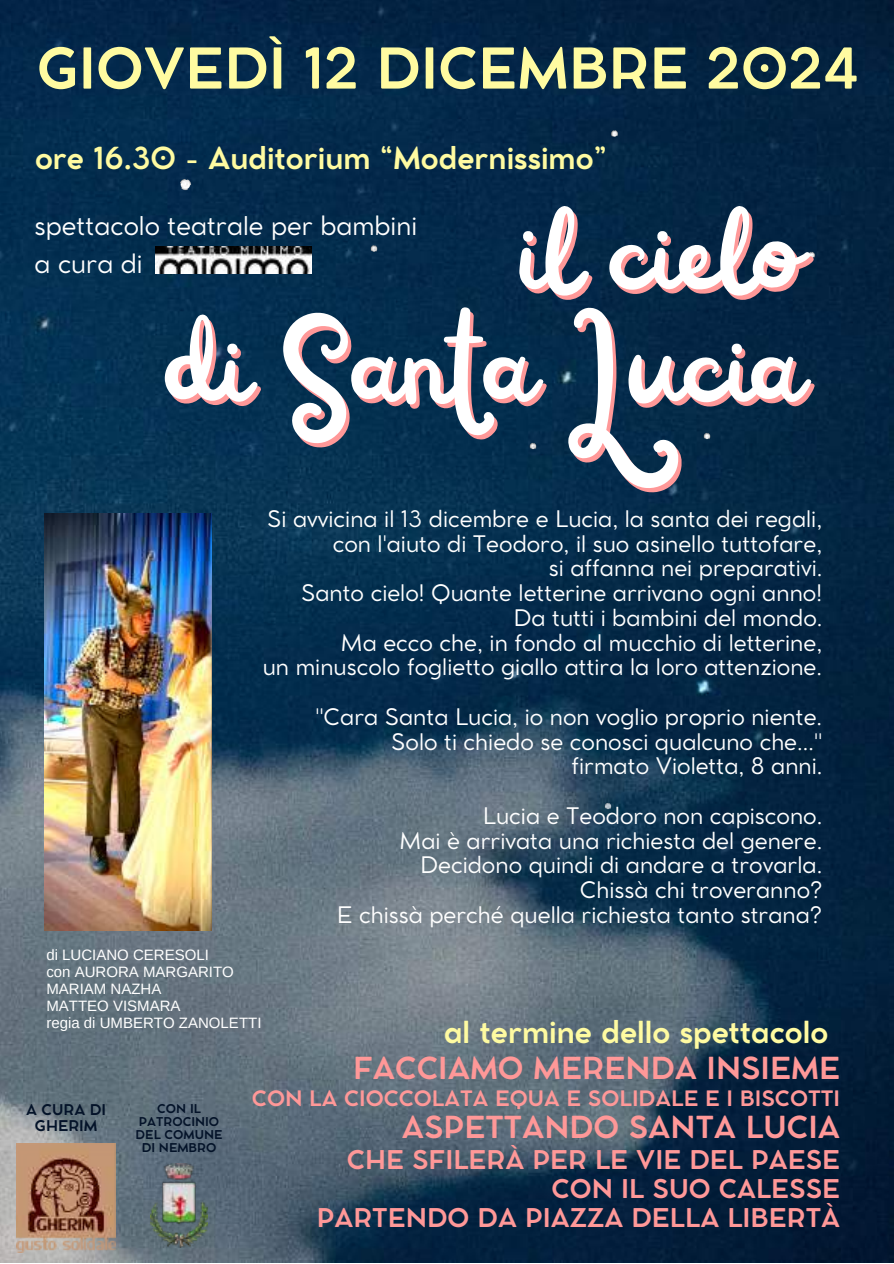
<style>
.page{position:relative;width:894px;height:1264px;background:#fff}
.page>*{position:absolute;margin:0;border:0;box-sizing:border-box;transform-origin:0 0}
.t1{font:135px/112.5px "Railey";color:#fff;text-align:right}
.t2{font:700 55.5px "Cocomat Pro";color:#fffba1}
.t3{font:700 30px "Cocomat Pro";color:#fffba1}
.t4{font:700 30px "Cocomat Pro";color:#ff9898}
.t5{font:700 25.5px/29.2px "Cocomat Pro";color:#ff9898;text-align:right}
.t6{font:25.5px/38.2px "Cocomat Pro";color:#fff}
.t7{font:22.5px/24.8px "Cocomat Pro";color:#fff;text-align:right}
.t8{font:700 21px "Cocomat Pro";color:#ff9898}
.t9{font:15px/16.8px "Arimo";color:#fff}
.t10{font:700 14.7px/15.9px "Cocomat Pro";color:#041329;text-align:center}
.t11{font:700 12px/13px "Cocomat Pro";color:#041329;text-align:center}
</style>
<div class="page">
<img style="left:0;top:0;width:893px;height:1262px">
<img style="left:173px;top:172px;width:25px;height:25px">
<img style="left:363px;top:238px;width:21px;height:21px">
<img style="left:522px;top:435px;width:21px;height:22px">
<img style="left:597px;top:795px;width:21px;height:21px">
<img style="left:603px;top:123px;width:22px;height:21px">
<img style="left:695px;top:425px;width:22px;height:21px">
<img style="left:800px;top:244px;width:22px;height:21px">
<img style="left:155px;top:247px;width:157px;height:27px">
<img style="left:45px;top:513px;width:166px;height:417px">
<img style="left:17px;top:1143px;width:99px;height:109px">
<img style="left:151px;top:1163px;width:56px;height:84px">
<h2 class="t2" style="left:37px;top:47px;width:823px">GIOVEDÌ 12 DICEMBRE 2024</h2>
<h3 class="t3" style="left:35px;top:147px;width:573px">ore 16.30 - Auditorium “Modernissimo”</h3>
<h1 class="t1" style="left:161px;top:216px;width:637px">il cielo<br>di Santa Lucia</h1>
<p class="t6" style="left:35px;top:208px;width:384px">spettacolo teatrale per bambini a cura di</p>
<p class="t7" style="left:263px;top:508px;width:561px">Si avvicina il 13 dicembre e Lucia, la santa dei regali, con l'aiuto di Teodoro, il suo asinello tuttofare,<br>si affanna nei preparativi.<br>Santo cielo! Quante letterine arrivano ogni anno!<br>Da tutti i bambini del mondo.<br>Ma ecco che, in fondo al mucchio di letterine,<br>un minuscolo foglietto giallo attira la loro attenzione.</p>
<p class="t7" style="left:315px;top:706px;width:508px">"Cara Santa Lucia, io non voglio proprio niente.<br>Solo ti chiedo se conosci qualcuno che…" firmato Violetta, 8 anni.</p>
<p class="t7" style="left:337px;top:805px;width:487px">Lucia e Teodoro non capiscono.<br>Mai è arrivata una richiesta del genere.<br>Decidono quindi di andare a trovarla.<br>Chissà chi troveranno?<br>E chissà perché quella richiesta tanto strana?</p>
<p class="t9" style="left:46px;top:946px;width:216px">di LUCIANO CERESOLI<br>con AURORA MARGARITO<br>MARIAM NAZHA<br>MATTEO VISMARA<br>regia di UMBERTO ZANOLETTI</p>
<h3 class="t3" style="left:444px;top:1020px;width:385px">al termine dello spettacolo</h3>
<h3 class="t4" style="left:353px;top:1056px;width:488px">FACCIAMO MERENDA INSIEME</h3>
<p class="t8" style="left:252px;top:1090px;width:589px">CON LA CIOCCOLATA EQUA E SOLIDALE E I BISCOTTI</p>
<h3 class="t4" style="left:401px;top:1115px;width:440px">ASPETTANDO SANTA LUCIA</h3>
<p class="t5" style="left:316px;top:1146px;width:525px">CHE SFILERÀ PER LE VIE DEL PAESE<br>CON IL SUO CALESSE<br>PARTENDO DA PIAZZA DELLA LIBERTÀ</p>
<p class="t10" style="left:26px;top:1102px;width:82px">A CURA DI<br>GHERIM</p>
<p class="t11" style="left:136px;top:1103px;width:88px">CON IL<br>PATROCINIO<br>DEL COMUNE<br>DI NEMBRO</p>
</div>
